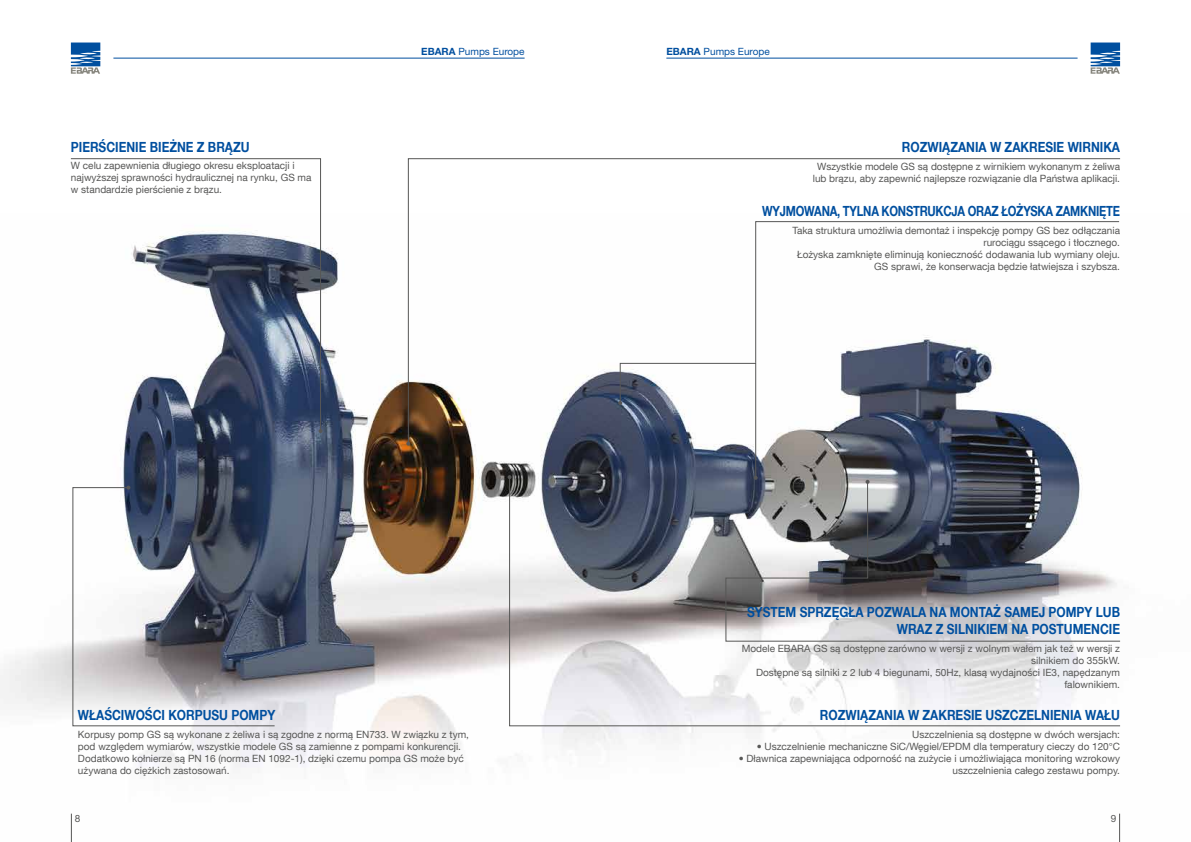
<style>
.page{position:relative;width:1191px;height:842px;background:#fff}
.page>*{position:absolute;margin:0;border:0;box-sizing:border-box;transform-origin:0 0}
.t1{font:700 14px/16.8px "Helvetica Neue LT Com";color:#004f9f;text-align:right;scale:.85 1}
.t2{font:700 14px "Helvetica Neue LT Com";letter-spacing:-.02em;color:#004f9f;scale:.8 1}
.t3{font:10px/12px "Helvetica Neue LT Com";color:#575756;text-align:right}
.t4{font:10px "Helvetica Neue";color:#004f9f}
.t5{font:10px "Helvetica Neue";color:#575756}
.s1{font-weight:700}
</style>
<div class="page">
<img style="left:0;top:214px;width:1121px;height:628px">
<svg style="left:71px;top:43px;width:29px;height:31px"></svg>
<hr style="left:113px;top:58px;width:411px;height:1px;background:#004f9f">
<svg style="left:71px;top:814px;width:1px;height:28px"></svg>
<svg style="left:1090px;top:43px;width:30px;height:31px"></svg>
<hr style="left:666px;top:58px;width:411px;height:1px;background:#004f9f">
<svg style="left:1119px;top:814px;width:1px;height:28px"></svg>
<svg style="left:508px;top:476px;width:613px;height:251px"></svg>
<svg style="left:507px;top:475px;width:4px;height:4px"></svg>
<svg style="left:407px;top:158px;width:714px;height:287px"></svg>
<svg style="left:406px;top:442px;width:4px;height:4px"></svg>
<svg style="left:70px;top:158px;width:251px;height:274px"></svg>
<svg style="left:318px;top:429px;width:4px;height:4px"></svg>
<svg style="left:618px;top:362px;width:139px;height:118px"></svg>
<svg style="left:72px;top:487px;width:204px;height:240px"></svg>
<svg style="left:126px;top:486px;width:4px;height:4px"></svg>
<svg style="left:754px;top:221px;width:366px;height:143px"></svg>
<h1 class="t1" style="left:71px;top:138px;width:212px">PIERŚCIENIE BIEŻNE Z BRĄZU</h1>
<p class="t3" style="left:71px;top:160px;width:242px;text-align:left">W celu zapewnienia długiego okresu eksploatacji i najwyższej sprawności hydraulicznej na rynku, GS ma w standardzie pierścienie z brązu.</p>
<p class="t4" style="left:421px;top:45px;width:105px"><span class="s1">EBARA</span> Pumps Europe</p>
<h1 class="t1" style="left:78px;top:706px;width:234px">WŁAŚCIWOŚCI KORPUSU POMPY</h1>
<p class="t3" style="left:78px;top:728px;width:392px;text-align:left">Korpusy pomp GS są wykonane z żeliwa i są zgodne z normą EN733. W związku z tym, pod względem wymiarów, wszystkie modele GS są zamienne z pompami konkurencji.<br>Dodatkowo kołnierze są PN 16 (norma EN 1092-1), dzięki czemu pompa GS może być używana do ciężkich zastosowań.</p>
<p class="t5" style="left:75px;top:812px;width:7px">8</p>
<p class="t4" style="left:666px;top:45px;width:105px"><span class="s1">EBARA</span> Pumps Europe</p>
<h1 class="t1" style="left:902px;top:138px;width:258px">ROZWIĄZANIA W ZAKRESIE WIRNIKA</h1>
<p class="t3" style="left:813px;top:160px;width:309px;text-align:center">Wszystkie modele GS są dostępne z wirnikiem wykonanym z żeliwa lub brązu, aby zapewnić najlepsze rozwiązanie dla Państwa aplikacji.</p>
<h1 class="t2" style="left:762px;top:202px;width:449px">WYJMOWANA, TYLNA KONSTRUKCJA ORAZ ŁOŻYSKA ZAMKNIĘTE</h1>
<p class="t3" style="left:792px;top:224px;width:329px">Taka struktura umożliwia demontaż i inspekcję pompy GS bez odłączania rurociągu ssącego i tłocznego.<br>Łożyska zamknięte eliminują konieczność dodawania lub wymiany oleju.<br>GS sprawi, że konserwacja będzie łatwiejsza i szybsza.</p>
<h1 class="t1" style="left:747px;top:603px;width:440px">SYSTEM SPRZĘGŁA POZWALA NA MONTAŻ SAMEJ POMPY LUB<br>WRAZ Z SILNIKIEM NA POSTUMENCIE</h1>
<p class="t3" style="left:741px;top:642px;width:380px">Modele EBARA GS są dostępne zarówno w wersji z wolnym wałem jak też w wersji z silnikiem do 355kW.<br>Dostępne są silniki z 2 lub 4 biegunami, 50Hz, klasą wydajności IE3, napędzanym falownikiem.</p>
<h1 class="t1" style="left:820px;top:706px;width:355px">ROZWIĄZANIA W ZAKRESIE USZCZELNIENIA WAŁU</h1>
<p class="t3" style="left:912px;top:728px;width:209px">Uszczelnienia są dostępne w dwóch wersjach:</p>
<p class="t3" style="left:756px;top:740px;width:365px">• Uszczelnienie mechaniczne SiC/Węgiel/EPDM dla temperatury cieczy do 120°C</p>
<p class="t3" style="left:738px;top:752px;width:383px">• Dławnica zapewniająca odporność na zużycie i umożliwiająca monitoring wzrokowy uszczelnienia całego zestawu pompy.</p>
<p class="t5" style="left:1110px;top:812px;width:7px">9</p>
</div>
